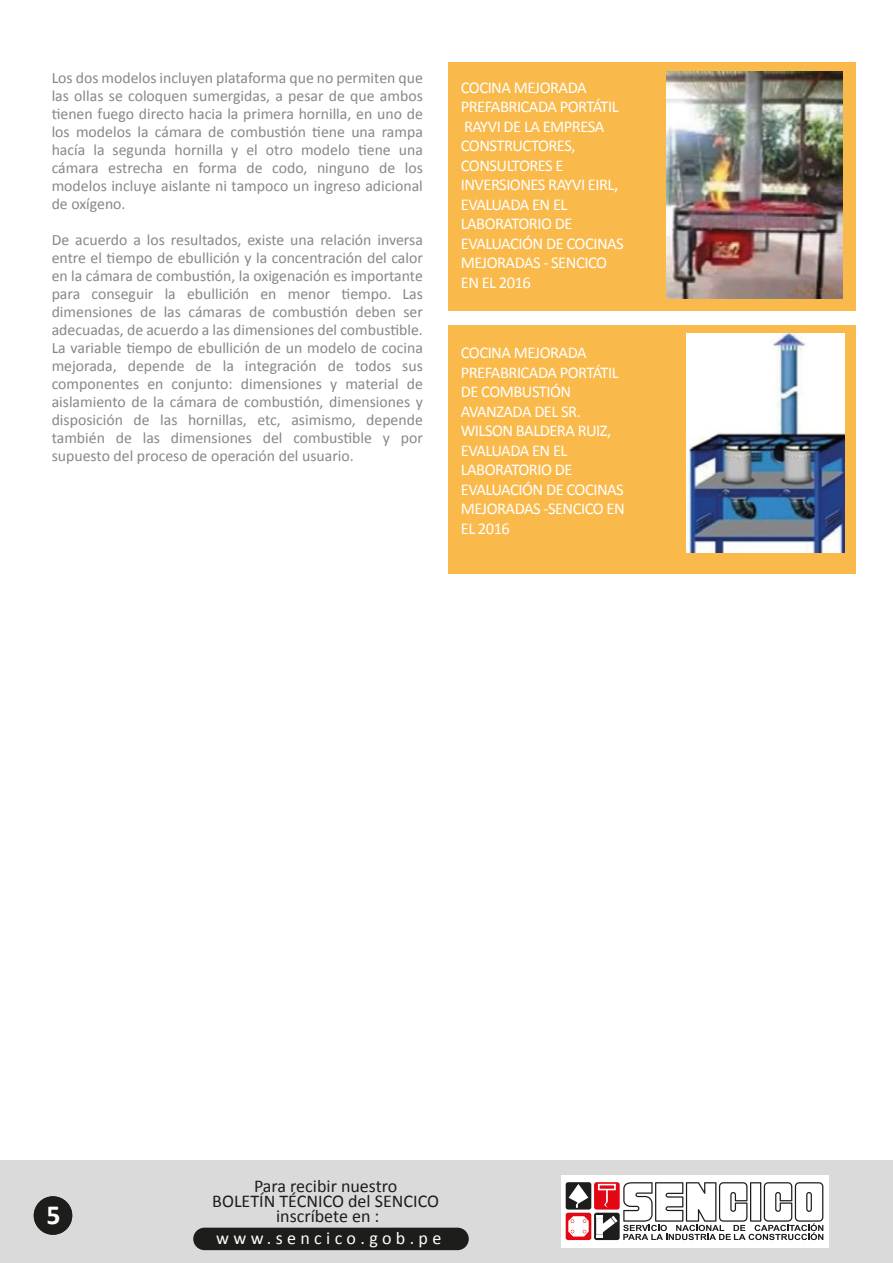
<style>
.page{position:relative;width:893px;height:1263px;background:#fff}
.page>*{position:absolute;margin:0;border:0;box-sizing:border-box;transform-origin:0 0}
.t1{font:700 27.75px "Calibri";color:#fff}
.t2{font:18px/15px "Calibri";color:#1d1d1b;text-align:center}
.t3{font:18px "Calibri";letter-spacing:.24em;color:#fff}
.t4{font:16.5px/19.5px "Calibri";letter-spacing:-.03em;color:#fff}
.t5{font:15.75px/18px "Calibri";color:#878787;text-align:justify}
</style>
<div class="page">
<div style="left:0;top:1160px;width:893px;height:103px;background:#dadada"></div>
<div style="left:561px;top:1175px;width:267px;height:72px;background:#fff"></div>
<div style="left:566px;top:1182px;width:25px;height:27px;background:#1d1d1b;border-radius:3px"></div>
<svg style="left:569px;top:1184px;width:19px;height:24px"></svg>
<div style="left:594px;top:1182px;width:26px;height:27px;background:#e30613;border-radius:3px"></div>
<div style="left:594px;top:1213px;width:26px;height:27px;background:#1d1d1b;border-radius:3px"></div>
<div style="left:566px;top:1213px;width:25px;height:27px;background:#e30613;border-radius:3px"></div>
<svg style="left:568px;top:1216px;width:21px;height:20px"></svg>
<svg style="left:596px;top:1182px;width:227px;height:58px"></svg>
<div style="left:34px;top:1196px;width:38px;height:39px;background:#1d1d1b;border-radius:50%"></div>
<div style="left:193px;top:1228px;width:276px;height:22px;background:#1d1d1b;border-radius:11px"></div>
<div style="left:448px;top:62px;width:407px;height:249px;background:#f9ba4b"></div>
<div style="left:448px;top:325px;width:407px;height:249px;background:#f9ba4b"></div>
<img style="left:666px;top:72px;width:176px;height:227px">
<img style="left:686px;top:333px;width:159px;height:219px">
<p class="t5" style="left:52px;top:68px;width:373px">Los dos modelos incluyen plataforma que no permiten que las ollas se coloquen sumergidas, a pesar de que ambos tienen fuego directo hacia la primera hornilla, en uno de los modelos la cámara de combustión tiene una rampa hacía la segunda hornilla y el otro modelo tiene una cámara estrecha en forma de codo, ninguno de los modelos incluye aislante ni tampoco un ingreso adicional de oxígeno.</p>
<p class="t5" style="left:52px;top:230px;width:373px">De acuerdo a los resultados, existe una relación inversa entre el tiempo de ebullición y la concentración del calor en la cámara de combustión, la oxigenación es importante para conseguir la ebullición en menor tiempo. Las dimensiones de las cámaras de combustión deben ser adecuadas, de acuerdo a las dimensiones del combustible.<br>La variable tiempo de ebullición de un modelo de cocina mejorada, depende de la integración de todos sus componentes en conjunto: dimensiones y material de aislamiento de la cámara de combustión, dimensiones y disposición de las hornillas, etc, asimismo, depende también de las dimensiones del combustible y por supuesto del proceso de operación del usuario.</p>
<p class="t4" style="left:461px;top:77px;width:165px">COCINA MEJORADA<br>PREFABRICADA PORTÁTIL<br>RAYVI DE LA EMPRESA<br>CONSTRUCTORES,<br>CONSULTORES E<br>INVERSIONES RAYVI EIRL,<br>EVALUADA EN EL<br>LABORATORIO DE<br>EVALUACIÓN DE COCINAS<br>MEJORADAS - SENCICO<br>EN EL 2016</p>
<p class="t4" style="left:461px;top:342px;width:166px">COCINA MEJORADA<br>PREFABRICADA PORTÁTIL<br>DE COMBUSTIÓN<br>AVANZADA DEL SR.<br>WILSON BALDERA RUIZ,<br>EVALUADA EN EL<br>LABORATORIO DE<br>EVALUACIÓN DE COCINAS<br>MEJORADAS -SENCICO EN<br>EL 2016</p>
<h1 class="t1" style="left:46px;top:1197px;width:16px">15</h1>
<p class="t2" style="left:212px;top:1177px;width:228px">Para recibir nuestro<br>BOLETÍN TÉCNICO del SENCICO inscríbete en :</p>
<p class="t3" style="left:216px;top:1226px;width:227px">www.sencico.gob.pe</p>
</div>
